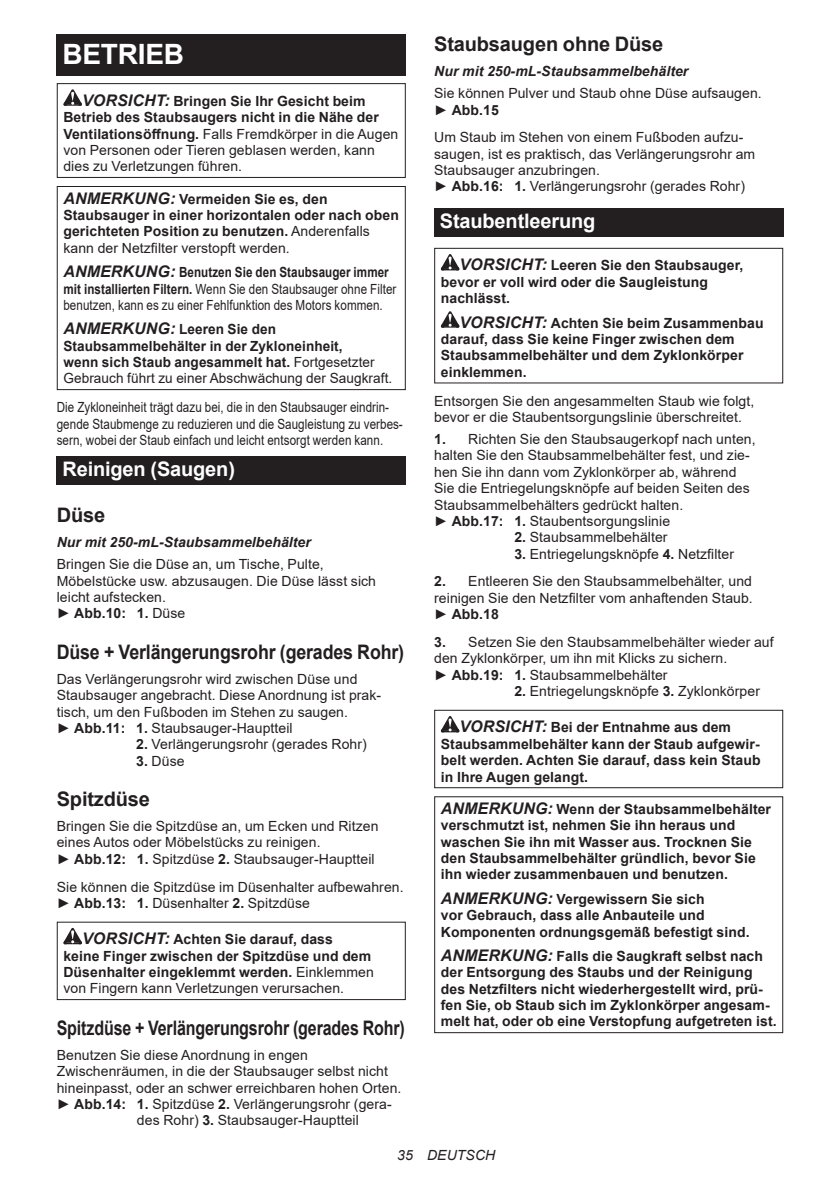
<style>
.page{position:relative;width:840px;height:1191px;background:#fff}
.page>*{position:absolute;margin:0;border:0;box-sizing:border-box;transform-origin:0 0}
.t1{font:700 28px "Arial";letter-spacing:-.01em;color:#fff}
.t2{font:700 20px "Arial";letter-spacing:-.01em;color:#231f20;scale:.8 1}
.t3{font:700 20px "Arial";letter-spacing:-.01em;color:#231f20;scale:.89 1}
.t4{font:700 20px "Arial";letter-spacing:-.01em;color:#231f20}
.t5{font:700 20px "Arial";letter-spacing:-.01em;color:#fff}
.t6{font:14px/16.4px "Arial";letter-spacing:.005em;color:#231f20}
.t7{font:700 14px/16.4px "Arial";letter-spacing:.005em;color:#231f20}
.t8{font:14px/16.4px "Arial";letter-spacing:.005em;color:#231f20;scale:.83 1}
.t9{font:italic 700 14px "Arial";letter-spacing:.005em;color:#231f20}
.t10{font:italic 14px "Arial";letter-spacing:.005em;color:#231f20}
.s1{font-weight:700;font-style:italic;font-size:16px}
.s2{font-weight:700}
.s3{font-style:italic;font-size:16px}
.s4{font-weight:400}
</style>
<div class="page">
<div style="left:57px;top:34px;width:348px;height:41px;background:#231f20"></div>
<svg style="left:63px;top:89px;width:19px;height:17px"></svg>
<div style="left:57px;top:83px;width:348px;height:95px;border:1px solid #231f20"></div>
<div style="left:57px;top:186px;width:348px;height:204px;border:1px solid #231f20"></div>
<div style="left:57px;top:456px;width:348px;height:29px;background:#231f20"></div>
<svg style="left:63px;top:928px;width:19px;height:16px"></svg>
<div style="left:57px;top:921px;width:348px;height:79px;border:1px solid #231f20"></div>
<div style="left:434px;top:208px;width:348px;height:29px;background:#231f20"></div>
<svg style="left:440px;top:254px;width:19px;height:16px"></svg>
<svg style="left:440px;top:311px;width:19px;height:17px"></svg>
<div style="left:434px;top:248px;width:348px;height:135px;border:1px solid #231f20"></div>
<svg style="left:440px;top:716px;width:19px;height:16px"></svg>
<div style="left:434px;top:710px;width:348px;height:78px;border:1px solid #231f20"></div>
<div style="left:434px;top:796px;width:348px;height:237px;border:1px solid #231f20"></div>
<h1 class="t1" style="left:62px;top:34px;width:123px">BETRIEB</h1>
<p class="t6" style="left:63px;top:92px;width:336px;text-indent:19px"><span class="s1">VORSICHT:</span> <span class="s2">Bringen Sie Ihr Gesicht beim Betrieb des Staubsaugers nicht in die Nähe der Ventilationsöffnung.</span> Falls Fremdkörper in die Augen von Personen oder Tieren geblasen werden, kann dies zu Verletzungen führen.</p>
<p class="t7" style="left:63px;top:191px;width:337px"><span class="s3">ANMERKUNG:</span> Vermeiden Sie es, den Staubsauger in einer horizontalen oder nach oben gerichteten Position zu benutzen. <span class="s4">Anderenfalls kann der Netzfilter verstopft werden.</span></p>
<p class="t8" style="left:63px;top:264px;width:402px"><span class="s1">ANMERKUNG:</span> <span class="s2">Benutzen Sie den Staubsauger immer mit installierten Filtern.</span> Wenn Sie den Staubsauger ohne Filter benutzen, kann es zu einer Fehlfunktion des Motors kommen.</p>
<p class="t7" style="left:63px;top:321px;width:330px"><span class="s3">ANMERKUNG:</span> Leeren Sie den Staubsammelbehälter in der Zykloneinheit,<br>wenn sich Staub angesammelt hat. <span class="s4">Fortgesetzter Gebrauch führt zu einer Abschwächung der Saugkraft.</span></p>
<p class="t8" style="left:57px;top:399px;width:418px">Die Zykloneinheit trägt dazu bei, die in den Staubsauger eindrin&shy;gende Staubmenge zu reduzieren und die Saugleistung zu verbes&shy;sern, wobei der Staub einfach und leicht entsorgt werden kann.</p>
<h2 class="t5" style="left:62px;top:455px;width:174px">Reinigen (Saugen)</h2>
<h2 class="t4" style="left:57px;top:501px;width:50px">Düse</h2>
<p class="t9" style="left:57px;top:533px;width:255px">Nur mit 250-mL-Staubsammelbehälter</p>
<p class="t6" style="left:57px;top:556px;width:320px">Bringen Sie die Düse an, um Tische, Pulte,<br>Möbelstücke usw. abzusaugen. Die Düse lässt sich leicht aufstecken.<br>► <span class="s2">Abb.10: 1.</span> Düse</p>
<h2 class="t3" style="left:57px;top:638px;width:391px">Düse + Verlängerungsrohr (gerades Rohr)</h2>
<p class="t6" style="left:57px;top:670px;width:326px">Das Verlängerungsrohr wird zwischen Düse und Staubsauger angebracht. Diese Anordnung ist prak&shy;tisch, um den Fußboden im Stehen zu saugen.<br>► <span class="s2">Abb.11: 1.</span> Staubsauger-Hauptteil</p>
<p class="t6" style="left:136px;top:736px;width:232px"><span class="s2">2.</span> Verlängerungsrohr (gerades Rohr)</p>
<p class="t6" style="left:136px;top:752px;width:50px"><span class="s2">3.</span> Düse</p>
<h2 class="t4" style="left:57px;top:785px;width:95px">Spitzdüse</h2>
<p class="t6" style="left:57px;top:818px;width:323px">Bringen Sie die Spitzdüse an, um Ecken und Ritzen eines Autos oder Möbelstücks zu reinigen.<br>► <span class="s2">Abb.12: 1.</span> Spitzdüse <span class="s2">2.</span> Staubsauger-Hauptteil</p>
<p class="t6" style="left:57px;top:878px;width:348px">Sie können die Spitzdüse im Düsenhalter aufbewahren. ► <span class="s2">Abb.13: 1.</span> Düsenhalter <span class="s2">2.</span> Spitzdüse</p>
<p class="t7" style="left:63px;top:931px;width:312px;text-indent:19px"><span class="s3">VORSICHT:</span> Achten Sie darauf, dass<br>keine Finger zwischen der Spitzdüse und dem Düsenhalter eingeklemmt werden. <span class="s4">Einklemmen von Fingern kann Verletzungen verursachen.</span></p>
<h2 class="t2" style="left:57px;top:1013px;width:436px">Spitzdüse + Verlängerungsrohr (gerades Rohr)</h2>
<p class="t6" style="left:57px;top:1046px;width:252px">Benutzen Sie diese Anordnung in engen</p>
<p class="t6" style="left:57px;top:1063px;width:332px">Zwischenräumen, in die der Staubsauger selbst nicht</p>
<p class="t6" style="left:57px;top:1079px;width:346px">hineinpasst, oder an schwer erreichbaren hohen Orten.</p>
<p class="t6" style="left:57px;top:1095px;width:336px">► <span class="s2">Abb.14: 1.</span> Spitzdüse <span class="s2">2.</span> Verlängerungsrohr (gera-</p>
<p class="t6" style="left:137px;top:1112px;width:223px">des Rohr) <span class="s2">3.</span> Staubsauger-Hauptteil</p>
<h2 class="t4" style="left:434px;top:30px;width:230px">Staubsaugen ohne Düse</h2>
<p class="t9" style="left:434px;top:62px;width:255px">Nur mit 250-mL-Staubsammelbehälter</p>
<p class="t6" style="left:434px;top:85px;width:329px">Sie können Pulver und Staub ohne Düse aufsaugen. ► <span class="s2">Abb.15</span></p>
<p class="t6" style="left:434px;top:129px;width:322px">Um Staub im Stehen von einem Fußboden aufzu&shy;saugen, ist es praktisch, das Verlängerungsrohr am Staubsauger anzubringen.<br>► <span class="s2">Abb.16: 1.</span> Verlängerungsrohr (gerades Rohr)</p>
<h2 class="t5" style="left:439px;top:207px;width:157px">Staubentleerung</h2>
<p class="t7" style="left:440px;top:257px;width:304px;text-indent:19px"><span class="s3">VORSICHT:</span> Leeren Sie den Staubsauger, bevor er voll wird oder die Saugleistung nachlässt.</p>
<p class="t7" style="left:440px;top:315px;width:324px;text-indent:19px"><span class="s3">VORSICHT:</span> Achten Sie beim Zusammenbau darauf, dass Sie keine Finger zwischen dem Staubsammelbehälter und dem Zyklonkörper einklemmen.</p>
<p class="t6" style="left:434px;top:392px;width:321px">Entsorgen Sie den angesammelten Staub wie folgt, bevor er die Staubentsorgungslinie überschreitet.</p>
<p class="t6" style="left:434px;top:431px;width:323px"><span class="s2">1.</span> Richten Sie den Staubsaugerkopf nach unten, halten Sie den Staubsammelbehälter fest, und zie&shy;hen Sie ihn dann vom Zyklonkörper ab, während Sie die Entriegelungsknöpfe auf beiden Seiten des Staubsammelbehälters gedrückt halten.<br>► <span class="s2">Abb.17: 1.</span> Staubentsorgungslinie</p>
<p class="t6" style="left:514px;top:529px;width:155px"><span class="s2">2.</span> Staubsammelbehälter</p>
<p class="t6" style="left:514px;top:545px;width:221px"><span class="s2">3.</span> Entriegelungsknöpfe <span class="s2">4.</span> Netzfilter</p>
<p class="t6" style="left:434px;top:573px;width:320px;text-align:justify"><span class="s2">2.</span> Entleeren Sie den Staubsammelbehälter, und reinigen Sie den Netzfilter vom anhaftenden Staub. ► <span class="s2">Abb.18</span></p>
<p class="t6" style="left:434px;top:633px;width:341px"><span class="s2">3.</span> Setzen Sie den Staubsammelbehälter wieder auf den Zyklonkörper, um ihn mit Klicks zu sichern.<br>► <span class="s2">Abb.19: 1.</span> Staubsammelbehälter</p>
<p class="t6" style="left:514px;top:683px;width:247px"><span class="s2">2.</span> Entriegelungsknöpfe <span class="s2">3.</span> Zyklonkörper</p>
<p class="t7" style="left:440px;top:719px;width:321px;text-indent:19px"><span class="s3">VORSICHT:</span> Bei der Entnahme aus dem Staubsammelbehälter kann der Staub aufgewir&shy;belt werden. Achten Sie darauf, dass kein Staub in Ihre Augen gelangt.</p>
<p class="t7" style="left:440px;top:801px;width:331px"><span class="s3">ANMERKUNG:</span> Wenn der Staubsammelbehälter verschmutzt ist, nehmen Sie ihn heraus und waschen Sie ihn mit Wasser aus. Trocknen Sie den Staubsammelbehälter gründlich, bevor Sie ihn wieder zusammenbauen und benutzen.</p>
<p class="t7" style="left:440px;top:890px;width:310px"><span class="s3">ANMERKUNG:</span> Vergewissern Sie sich<br>vor Gebrauch, dass alle Anbauteile und<br>Komponenten ordnungsgemäß befestigt sind.</p>
<p class="t7" style="left:440px;top:948px;width:337px"><span class="s3">ANMERKUNG:</span> Falls die Saugkraft selbst nach der Entsorgung des Staubs und der Reinigung des Netzfilters nicht wiederhergestellt wird, prü&shy;fen Sie, ob Staub sich im Zyklonkörper angesam&shy;melt hat, oder ob eine Verstopfung aufgetreten ist.</p>
<p class="t10" style="left:397px;top:1146px;width:99px">35 DEUTSCH</p>
</div>
